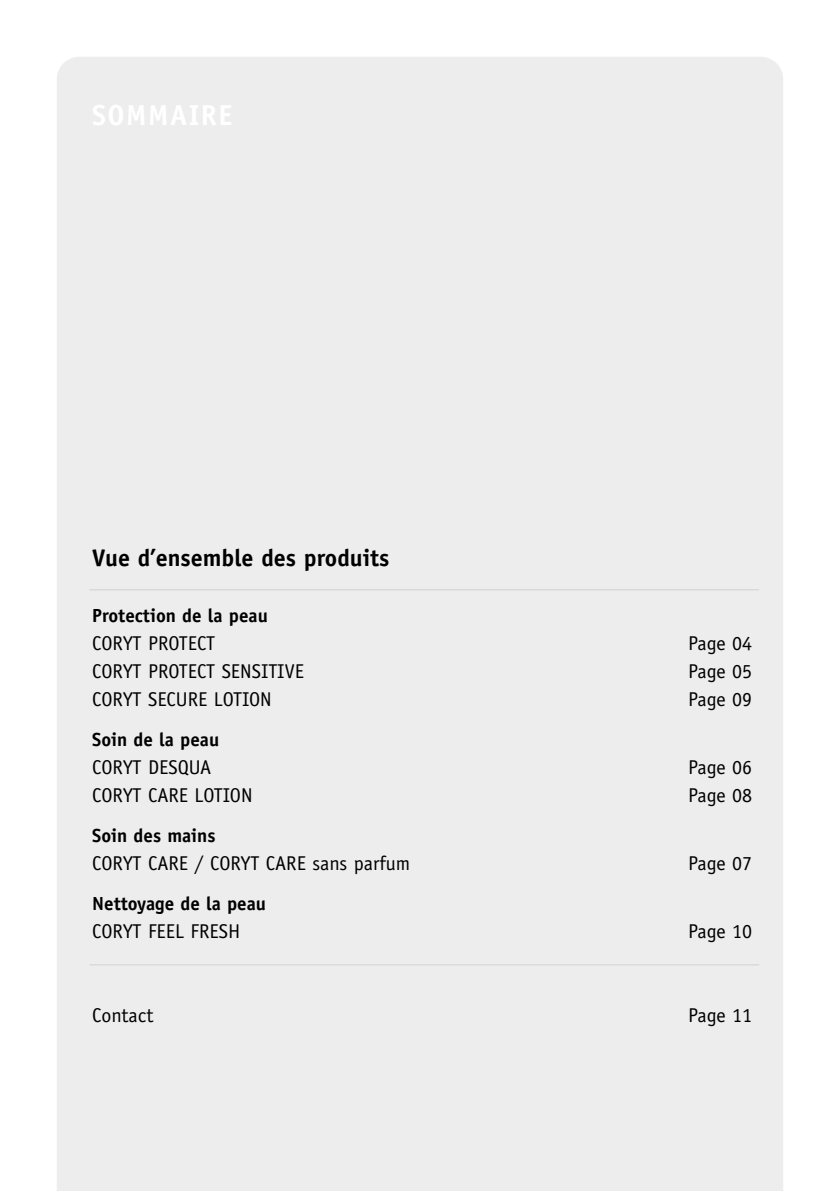
<style>
.page{position:relative;width:840px;height:1191px;background:#fff}
.page>*{position:absolute;margin:0;border:0;box-sizing:border-box;transform-origin:0 0}
.t1{font:700 24px "Officina Sans";color:#000}
.t2{font:20px "Officina Sans";color:#000}
.t3{font:700 19px "Officina Sans";color:#000}
</style>
<div class="page">
<div style="left:57px;top:57px;width:725px;height:1134px;background:#ededed"></div>
<hr style="left:89px;top:589px;width:669px;height:1px;background:#dadada">
<hr style="left:89px;top:964px;width:669px;height:1px;background:#dadada">
<p class="t1" style="left:92px;top:543px;width:298px">Vue d’ensemble des produits</p>
<p class="t3" style="left:92px;top:603px;width:177px">Protection de la peau</p>
<p class="t2" style="left:92px;top:631px;width:124px">CORYT PROTECT</p>
<p class="t2" style="left:687px;top:631px;width:65px">Page 04</p>
<p class="t2" style="left:92px;top:659px;width:213px">CORYT PROTECT SENSITIVE</p>
<p class="t2" style="left:687px;top:659px;width:65px">Page 05</p>
<p class="t2" style="left:92px;top:687px;width:181px">CORYT SECURE LOTION</p>
<p class="t2" style="left:687px;top:687px;width:65px">Page 09</p>
<p class="t3" style="left:92px;top:727px;width:128px">Soin de la peau</p>
<p class="t2" style="left:92px;top:755px;width:120px">CORYT DESQUA</p>
<p class="t2" style="left:687px;top:755px;width:65px">Page 06</p>
<p class="t2" style="left:92px;top:783px;width:162px">CORYT CARE LOTION</p>
<p class="t2" style="left:687px;top:783px;width:65px">Page 08</p>
<p class="t3" style="left:92px;top:823px;width:125px">Soin des mains</p>
<p class="t2" style="left:92px;top:851px;width:319px">CORYT CARE / CORYT CARE sans parfum</p>
<p class="t2" style="left:687px;top:851px;width:65px">Page 07</p>
<p class="t3" style="left:92px;top:891px;width:175px">Nettoyage de la peau</p>
<p class="t2" style="left:92px;top:919px;width:149px">CORYT FEEL FRESH</p>
<p class="t2" style="left:687px;top:919px;width:65px">Page 10</p>
<p class="t2" style="left:92px;top:1003px;width:63px">Contact</p>
<p class="t2" style="left:687px;top:1003px;width:65px">Page 11</p>
</div>
